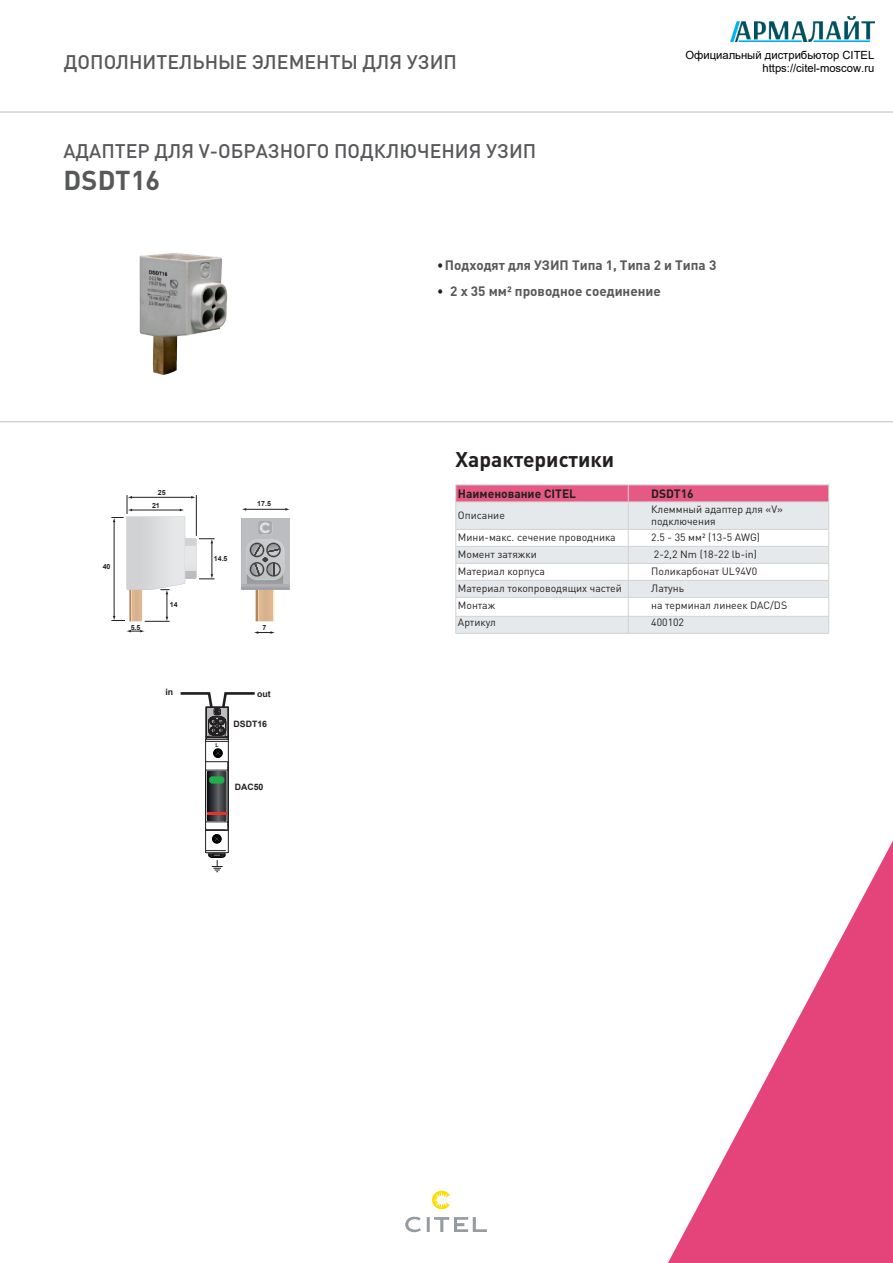
<style>
.page{position:relative;width:893px;height:1263px;background:#fff}
.page>*{position:absolute;margin:0;border:0;box-sizing:border-box;transform-origin:0 0}
.t1{font:700 27px "DIN Pro";letter-spacing:.01em;color:#57585a}
.t2{font:700 21px "DIN Pro";color:#231f20}
.t3{font:500 19.5px "DIN Pro";color:#57585a}
.t4{font:700 13.5px "DIN Pro";color:#57585a}
.Tab_inside2{font:700 12px "DIN Pro";color:#231f20}
.t5{font:11.25px/13.4px "Arial";color:#000;text-align:right}
.Tab_inside2-2{font:10.5px "DIN Pro";color:#231f20}
.t6{font:700 8.7px "Arial";color:#231f20}
.t7{font:700 7.05px "Arial";color:#231f20}
.t8{font:700 5.25px "Arial";color:#0e0c15}
.s1{font-weight:900;color:#231f20}
</style>
<div class="page">
<svg style="left:668px;top:841px;width:225px;height:422px"></svg>
<svg style="left:432px;top:1190px;width:18px;height:19px"></svg>
<svg style="left:434px;top:1217px;width:53px;height:15px"></svg>
<hr style="left:427px;top:1217px;width:3px;height:15px;background:#959ca1">
<svg style="left:405px;top:1216px;width:16px;height:16px"></svg>
<hr style="left:0;top:111px;width:893px;height:2px;background:#d1d2d4">
<img style="left:139px;top:253px;width:88px;height:121px">
<svg style="left:241px;top:518px;width:49px;height:103px"></svg>
<hr style="left:245px;top:509px;width:41px;height:1px;background:#231f20">
<svg style="left:254px;top:631px;width:21px;height:3px"></svg>
<svg style="left:126px;top:630px;width:19px;height:2px"></svg>
<svg style="left:111px;top:495px;width:104px;height:127px"></svg>
<svg style="left:456px;top:485px;width:373px;height:148px"></svg>
<hr style="left:456px;top:633px;width:172px;height:1px;background:#d1d2d4">
<hr style="left:628px;top:633px;width:201px;height:1px;background:#d1d2d4">
<svg style="left:206px;top:850px;width:20px;height:22px"></svg>
<div style="left:212px;top:834px;width:9px;height:9px;border:1px solid #000001;border-radius:50%"></div>
<svg style="left:180px;top:692px;width:75px;height:150px"></svg>
<hr style="left:0;top:421px;width:893px;height:1px;background:#d1d2d4">
<img style="left:730px;top:17px;width:144px;height:24px">
<h3 class="t3" style="left:64px;top:49px;width:395px">ДОПОЛНИТЕЛЬНЫЕ ЭЛЕМЕНТЫ ДЛЯ УЗИП</h3>
<h3 class="t3" style="left:63px;top:137px;width:475px">АДАПТЕР ДЛЯ V-ОБРАЗНОГО ПОДКЛЮЧЕНИЯ УЗИП</h3>
<h1 class="t1" style="left:63px;top:162px;width:98px">DSDT16</h1>
<p class="t5" style="left:685px;top:48px;width:191px">Официальный дистрибьютор CITEL https://citel-moscow.ru</p>
<p class="t4" style="left:437px;top:256px;width:280px"><span class="s1">•</span>Подходят для УЗИП Типа 1, Типа 2 и Типа 3</p>
<p class="t4" style="left:437px;top:282px;width:225px"><span class="s1">•</span> 2 x 35 мм² проводное соединение</p>
<p class="t7" style="left:158px;top:488px;width:9px">25</p>
<p class="t7" style="left:152px;top:501px;width:9px">21</p>
<p class="t7" style="left:103px;top:561px;width:9px">40</p>
<p class="t7" style="left:131px;top:623px;width:11px">5.5</p>
<p class="t7" style="left:170px;top:599px;width:9px">14</p>
<p class="t6" style="left:165px;top:686px;width:9px">in</p>
<p class="t7" style="left:214px;top:554px;width:15px">14.5</p>
<p class="t7" style="left:257px;top:499px;width:15px">17.5</p>
<p class="t7" style="left:262px;top:623px;width:5px">7</p>
<p class="t6" style="left:257px;top:688px;width:15px">out</p>
<p class="t8" style="left:215px;top:741px;width:5px">L</p>
<p class="t6" style="left:234px;top:718px;width:35px">DSDT16</p>
<p class="t6" style="left:235px;top:781px;width:30px">DAC50</p>
<p class="t2" style="left:456px;top:445px;width:160px">Характеристики</p>
<p class="Tab_inside2" style="left:458px;top:485px;width:120px">Наименование CITEL</p>
<p class="Tab_inside2" style="left:651px;top:485px;width:44px">DSDT16</p>
<p class="Tab_inside2-2" style="left:458px;top:508px;width:48px">Описание</p>
<p class="Tab_inside2-2" style="left:651px;top:502px;width:133px">Клеммный адаптер для «V»</p>
<p class="Tab_inside2-2" style="left:651px;top:514px;width:66px">подключения</p>
<p class="Tab_inside2-2" style="left:458px;top:530px;width:159px">Мини-макс. сечение проводника</p>
<p class="Tab_inside2-2" style="left:651px;top:530px;width:110px">2.5 - 35 мм² (13-5 AWG)</p>
<p class="Tab_inside2-2" style="left:458px;top:547px;width:80px">Момент затяжки</p>
<p class="Tab_inside2-2" style="left:654px;top:547px;width:104px">2-2,2 Nm (18-22 lb-in)</p>
<p class="Tab_inside2-2" style="left:458px;top:564px;width:89px">Материал корпуса</p>
<p class="Tab_inside2-2" style="left:651px;top:564px;width:107px">Поликарбонат UL94V0</p>
<p class="Tab_inside2-2" style="left:458px;top:581px;width:165px">Материал токопроводящих частей</p>
<p class="Tab_inside2-2" style="left:651px;top:581px;width:34px">Латунь</p>
<p class="Tab_inside2-2" style="left:458px;top:598px;width:39px">Монтаж</p>
<p class="Tab_inside2-2" style="left:651px;top:598px;width:137px">на терминал линеек DAC/DS</p>
<p class="Tab_inside2-2" style="left:458px;top:615px;width:40px">Артикул</p>
<p class="Tab_inside2-2" style="left:651px;top:615px;width:34px">400102</p>
</div>
